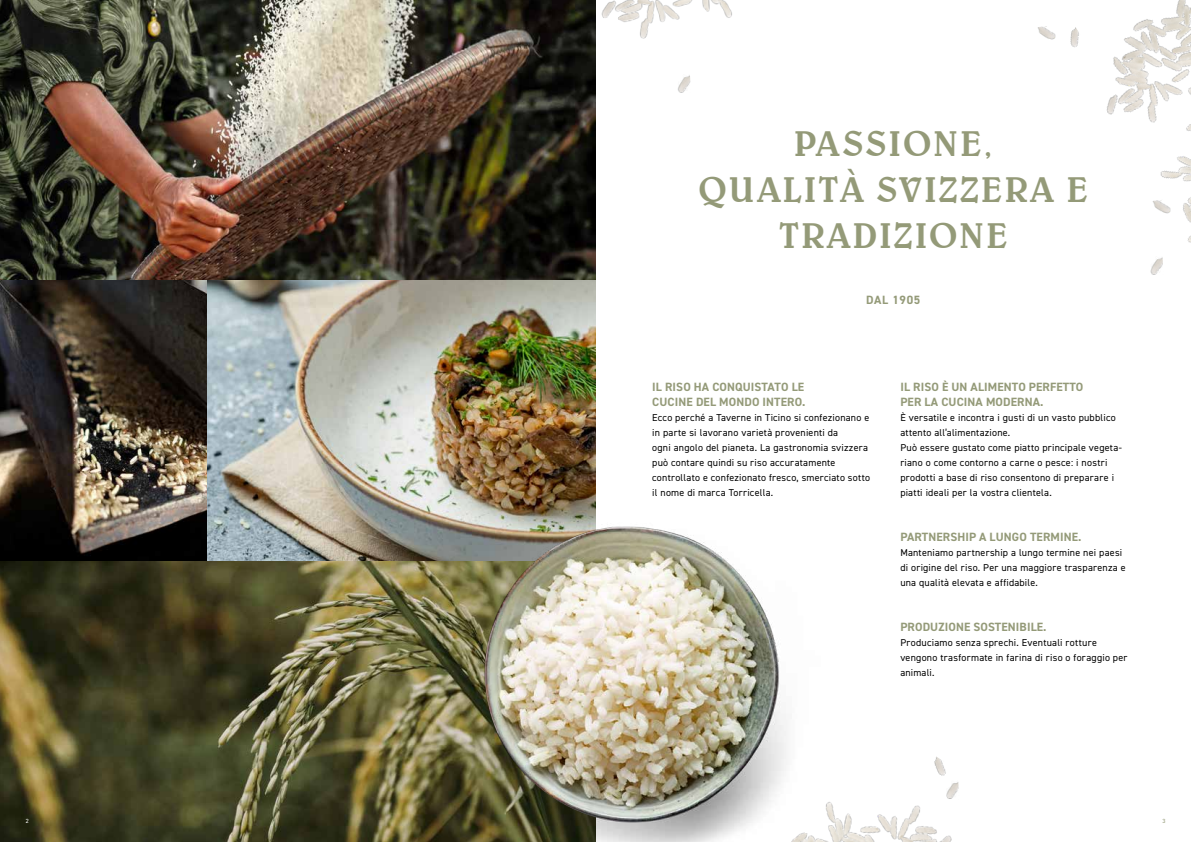
<style>
.page{position:relative;width:1191px;height:842px;background:#fff}
.page>*{position:absolute;margin:0;border:0;box-sizing:border-box;transform-origin:0 0}
.t1{font:500 36px/46px "Belwe BT";letter-spacing:.05em;color:#949a78;text-align:center}
.t2{font:700 12px/15px "DIN2014";letter-spacing:.01em;color:#949a78}
.t3{font:10px/15px "DIN2014";letter-spacing:.025em;color:#000}
.t4{font:6px "DIN2014";color:#949a78}
.t5{font:6px "DIN2014";color:#fff}
</style>
<div class="page">
<img style="left:0;top:0;width:595px;height:561px">
<svg style="left:0;top:561px;width:446px;height:281px"></svg>
<img style="left:446px;top:512px;width:341px;height:330px">
<img style="left:760px;top:767px;width:192px;height:75px">
<img style="left:943px;top:779px;width:16px;height:21px">
<img style="left:925px;top:756px;width:26px;height:23px">
<img style="left:1160px;top:156px;width:31px;height:87px">
<img style="left:1106px;top:0;width:85px;height:131px">
<img style="left:1150px;top:257px;width:13px;height:18px">
<img style="left:1152px;top:199px;width:20px;height:17px">
<img style="left:1038px;top:26px;width:18px;height:14px">
<img style="left:1070px;top:27px;width:9px;height:21px">
<img style="left:592px;top:0;width:140px;height:50px">
<img style="left:678px;top:75px;width:13px;height:18px">
<p class="t5" style="left:26px;top:817px;width:4px">2</p>
<h1 class="t1" style="left:698px;top:120px;width:391px">PASSIONE,<br>QUALITÀ SVIZZERA E<br>TRADIZIONE</h1>
<p class="t2" style="left:866px;top:292px;width:56px">DAL 1905</p>
<p class="t2" style="left:652px;top:379px;width:155px">IL RISO HA CONQUISTATO LE<br>CUCINE DEL MONDO INTERO.</p>
<p class="t3" style="left:652px;top:409px;width:219px">Ecco perché a Taverne in Ticino si confezionano e in parte si lavorano varietà provenienti da<br>ogni angolo del pianeta. La gastronomia svizzera può contare quindi su riso accuratamente controllato e confezionato fresco, smerciato sotto il nome di marca Torricella.</p>
<p class="t2" style="left:900px;top:379px;width:185px">IL RISO È UN ALIMENTO PERFETTO<br>PER LA CUCINA MODERNA.</p>
<p class="t3" style="left:900px;top:409px;width:223px">È versatile e incontra i gusti di un vasto pubblico attento all’alimentazione.<br>Può essere gustato come piatto principale vegeta&shy;riano o come contorno a carne o pesce: i nostri prodotti a base di riso consentono di preparare i piatti ideali per la vostra clientela.</p>
<p class="t2" style="left:900px;top:529px;width:182px">PARTNERSHIP A LUNGO TERMINE.</p>
<p class="t3" style="left:900px;top:544px;width:227px">Manteniamo partnership a lungo termine nei paesi di origine del riso. Per una maggiore trasparenza e una qualità elevata e affidabile.</p>
<p class="t2" style="left:900px;top:619px;width:148px">PRODUZIONE SOSTENIBILE.</p>
<p class="t3" style="left:900px;top:634px;width:229px">Produciamo senza sprechi. Eventuali rotture vengono trasformate in farina di riso o foraggio per animali.</p>
<p class="t4" style="left:1162px;top:817px;width:4px">3</p>
</div>
